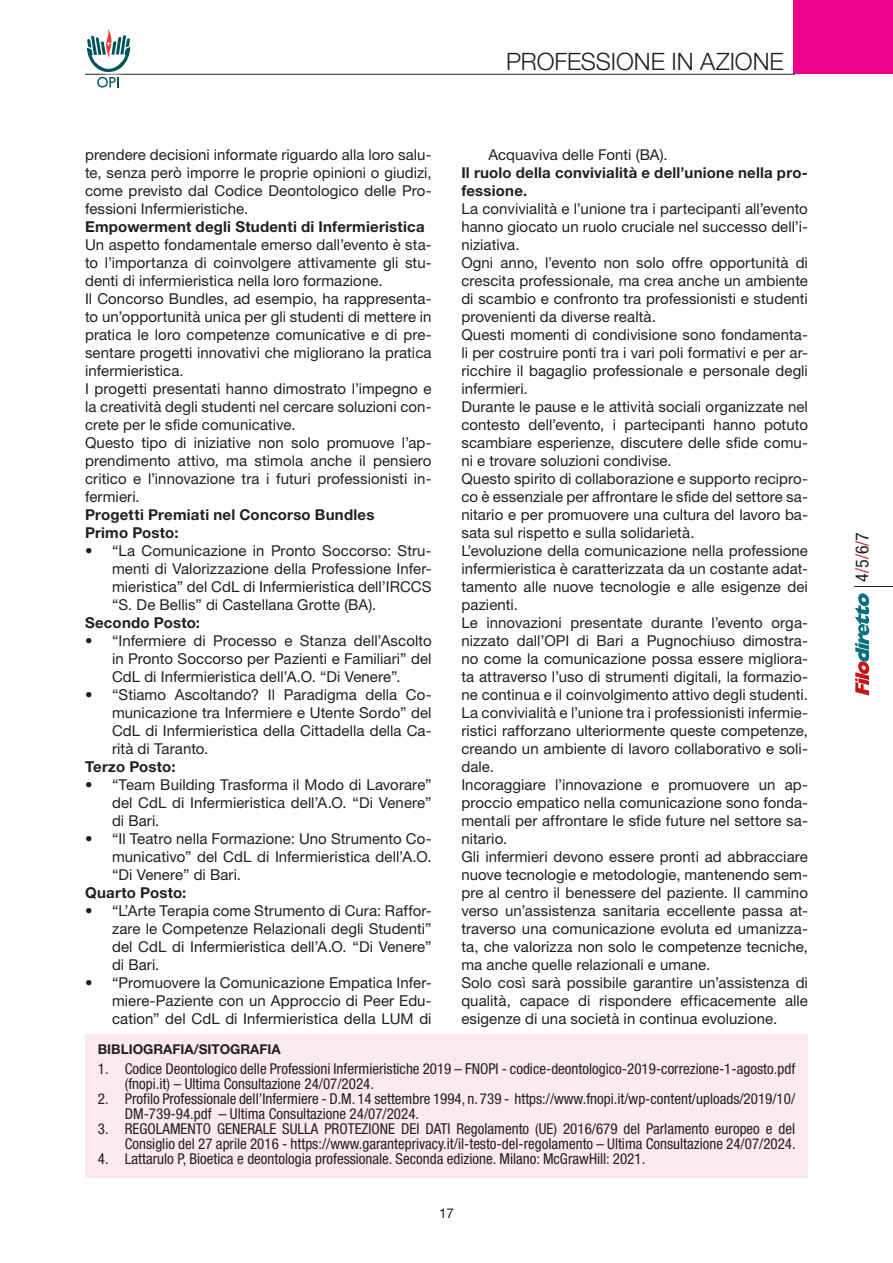
<style>
.page{position:relative;width:893px;height:1263px;background:#fff}
.page>*{position:absolute;margin:0;border:0;box-sizing:border-box;transform-origin:0 0}
.t1{font:300 24px "Helvetica Neue LT Std";letter-spacing:-.005em;color:#231f20}
.t2{font:condensed 18px "Helvetica Neue LT Std";color:#231f20}
._1_Testo_normale{font:15px/18px "Helvetica Neue LT Std";letter-spacing:.005em;color:#231f20;text-align:justify}
.t3{font:condensed 15px/15px "Helvetica Neue LT Std";color:#231f20}
._1_Testo_normale-2{font:700 15px/18px "Helvetica Neue LT Std";letter-spacing:.015em;color:#231f20}
._1_Bibliografia_titolo{font:700 13.5px "Helvetica Neue LT Std";color:#231f20}
.t4{font:13.5px "Helvetica Neue LT Std";color:#231f20}
.s1{color:#d1232a}
</style>
<div class="page">
<svg style="left:855px;top:593px;width:14px;height:102px"></svg>
<div style="left:793px;top:0;width:100px;height:74px;background:#ed028c"></div>
<hr style="left:854px;top:586px;width:39px;height:1px;background:#231f20">
<hr style="left:85px;top:74px;width:710px;height:1px;background:#231f20">
<div style="left:86px;top:28px;width:51px;height:66px;background:#fff"></div>
<svg style="left:87px;top:29px;width:43px;height:59px"></svg>
<div style="left:85px;top:1034px;width:723px;height:143px;background:#fce9f1"></div>
<h1 class="t1" style="left:506px;top:47px;width:279px">PROFESSIONE IN AZIONE</h1>
<p class="_1_Testo_normale" style="left:85px;top:146px;width:348px">prendere decisioni informate riguardo alla loro salu&shy;te, senza però imporre le proprie opinioni o giudizi, come previsto dal Codice Deontologico delle Pro&shy;fessioni Infermieristiche.</p>
<p class="_1_Testo_normale-2" style="left:85px;top:218px;width:341px">Empowerment degli Studenti di Infermieristica</p>
<p class="_1_Testo_normale" style="left:85px;top:236px;width:348px">Un aspetto fondamentale emerso dall’evento è sta&shy;to l’importanza di coinvolgere attivamente gli stu&shy;denti di infermieristica nella loro formazione.</p>
<p class="_1_Testo_normale" style="left:85px;top:290px;width:348px">Il Concorso Bundles, ad esempio, ha rappresenta&shy;to un’opportunità unica per gli studenti di mettere in pratica le loro competenze comunicative e di pre&shy;sentare progetti innovativi che migliorano la pratica infermieristica.</p>
<p class="_1_Testo_normale" style="left:85px;top:380px;width:348px">I progetti presentati hanno dimostrato l’impegno e la creatività degli studenti nel cercare soluzioni con&shy;crete per le sfide comunicative.</p>
<p class="_1_Testo_normale" style="left:85px;top:434px;width:348px">Questo tipo di iniziative non solo promuove l’ap&shy;prendimento attivo, ma stimola anche il pensiero critico e l’innovazione tra i futuri professionisti in&shy;fermieri.</p>
<p class="_1_Testo_normale-2" style="left:85px;top:506px;width:291px">Progetti Premiati nel Concorso Bundles</p>
<p class="_1_Testo_normale-2" style="left:85px;top:524px;width:95px">Primo Posto:</p>
<p class="_1_Testo_normale" style="left:112px;top:542px;width:321px;text-indent:-27px">• “La Comunicazione in Pronto Soccorso: Stru&shy;menti di Valorizzazione della Professione Infer&shy;mieristica” del CdL di Infermieristica dell’IRCCS “S. De Bellis” di Castellana Grotte (BA).</p>
<p class="_1_Testo_normale-2" style="left:85px;top:614px;width:117px">Secondo Posto:</p>
<p class="_1_Testo_normale" style="left:112px;top:632px;width:321px;text-indent:-27px">• “Infermiere di Processo e Stanza dell’Ascolto in Pronto Soccorso per Pazienti e Familiari” del CdL di Infermieristica dell’A.O. “Di Venere”.</p>
<p class="_1_Testo_normale" style="left:112px;top:686px;width:321px;text-indent:-27px">• “Stiamo Ascoltando? Il Paradigma della Co&shy;municazione tra Infermiere e Utente Sordo” del CdL di Infermieristica della Cittadella della Ca&shy;rità di Taranto.</p>
<p class="_1_Testo_normale-2" style="left:85px;top:758px;width:92px">Terzo Posto:</p>
<p class="_1_Testo_normale" style="left:112px;top:776px;width:321px;text-indent:-27px">• “Team Building Trasforma il Modo di Lavorare” del CdL di Infermieristica dell’A.O. “Di Venere” di Bari.</p>
<p class="_1_Testo_normale" style="left:112px;top:830px;width:321px;text-indent:-27px">• “Il Teatro nella Formazione: Uno Strumento Co&shy;municativo” del CdL di Infermieristica dell’A.O. “Di Venere” di Bari.</p>
<p class="_1_Testo_normale-2" style="left:85px;top:884px;width:103px">Quarto Posto:</p>
<p class="_1_Testo_normale" style="left:112px;top:902px;width:321px;text-indent:-27px">• “L’Arte Terapia come Strumento di Cura: Raffor&shy;zare le Competenze Relazionali degli Studenti” del CdL di Infermieristica dell’A.O. “Di Venere” di Bari.</p>
<p class="_1_Testo_normale" style="left:112px;top:974px;width:321px;text-indent:-27px">• “Promuovere la Comunicazione Empatica Infer&shy;miere-Paziente con un Approccio di Peer Edu&shy;cation” del CdL di Infermieristica della LUM di</p>
<p class="_1_Testo_normale" style="left:488px;top:146px;width:181px">Acquaviva delle Fonti (BA).</p>
<p class="_1_Testo_normale-2" style="left:461px;top:164px;width:348px">Il ruolo della convivialità e dell’unione nella pro&shy;fessione.</p>
<p class="_1_Testo_normale" style="left:461px;top:200px;width:348px">La convivialità e l’unione tra i partecipanti all’evento hanno giocato un ruolo cruciale nel successo dell’i&shy;niziativa.</p>
<p class="_1_Testo_normale" style="left:461px;top:254px;width:348px">Ogni anno, l’evento non solo offre opportunità di crescita professionale, ma crea anche un ambiente di scambio e confronto tra professionisti e studenti provenienti da diverse realtà.</p>
<p class="_1_Testo_normale" style="left:461px;top:326px;width:348px">Questi momenti di condivisione sono fondamenta&shy;li per costruire ponti tra i vari poli formativi e per ar&shy;ricchire il bagaglio professionale e personale degli infermieri.</p>
<p class="_1_Testo_normale" style="left:461px;top:398px;width:348px">Durante le pause e le attività sociali organizzate nel contesto dell’evento, i partecipanti hanno potuto scambiare esperienze, discutere delle sfide comu&shy;ni e trovare soluzioni condivise.</p>
<p class="_1_Testo_normale" style="left:461px;top:470px;width:348px">Questo spirito di collaborazione e supporto recipro&shy;co è essenziale per affrontare le sfide del settore sa&shy;nitario e per promuovere una cultura del lavoro ba&shy;sata sul rispetto e sulla solidarietà.</p>
<p class="_1_Testo_normale" style="left:461px;top:542px;width:348px">L’evoluzione della comunicazione nella professione infermieristica è caratterizzata da un costante adat&shy;tamento alle nuove tecnologie e alle esigenze dei pazienti.</p>
<p class="_1_Testo_normale" style="left:461px;top:614px;width:348px">Le innovazioni presentate durante l’evento orga&shy;nizzato dall’OPI di Bari a Pugnochiuso dimostra&shy;no come la comunicazione possa essere migliora&shy;ta attraverso l’uso di strumenti digitali, la formazio&shy;ne continua e il coinvolgimento attivo degli studenti.</p>
<p class="_1_Testo_normale" style="left:461px;top:704px;width:348px">La convivialità e l’unione tra i professionisti infermie&shy;ristici rafforzano ulteriormente queste competenze, creando un ambiente di lavoro collaborativo e soli&shy;dale.</p>
<p class="_1_Testo_normale" style="left:461px;top:776px;width:348px">Incoraggiare l’innovazione e promuovere un ap&shy;proccio empatico nella comunicazione sono fonda&shy;mentali per affrontare le sfide future nel settore sa&shy;nitario.</p>
<p class="_1_Testo_normale" style="left:461px;top:848px;width:348px">Gli infermieri devono essere pronti ad abbracciare nuove tecnologie e metodologie, mantenendo sem&shy;pre al centro il benessere del paziente. Il cammino verso un’assistenza sanitaria eccellente passa at&shy;traverso una comunicazione evoluta ed umanizza&shy;ta, che valorizza non solo le competenze tecniche, ma anche quelle relazionali e umane.</p>
<p class="_1_Testo_normale" style="left:461px;top:974px;width:348px">Solo così sarà possibile garantire un’assistenza di qualità, capace di rispondere efficacemente alle esigenze di una società in continua evoluzione.</p>
<p class="_1_Bibliografia_titolo" style="left:98px;top:1041px;width:184px">BIBLIOGRAFIA/SITOGRAFIA</p>
<p class="t3" style="left:125px;top:1061px;width:672px;text-indent:-27px">1. Codice Deontologico delle Professioni Infermieristiche 2019 – FNOPI - codice-deontologico-2019-correzione-1-agosto.pdf (fnopi.it) – Ultima Consultazione 24/07/2024.</p>
<p class="t3" style="left:125px;top:1091px;width:672px;text-indent:-27px">2. Profilo Professionale dell’Infermiere - D.M. 14 settembre 1994, n. 739 - https://www.fnopi.it/wp-content/uploads/2019/10/<br>DM-739-94.pdf – Ultima Consultazione 24/07/2024.</p>
<p class="t3" style="left:98px;top:1121px;width:699px;text-align:right">3. REGOLAMENTO GENERALE SULLA PROTEZIONE DEI DATI Regolamento (UE) 2016/679 del Parlamento europeo e del<br>Consiglio del 27 aprile 2016 - https://www.garanteprivacy.it/il-testo-del-regolamento – Ultima Consultazione 24/07/2024.</p>
<p class="t3" style="left:98px;top:1151px;width:549px">4. Lattarulo P, Bioetica e deontologia professionale. Seconda edizione. Milano: McGrawHill: 2021.</p>
<p class="t4" style="left:439px;top:1205px;width:16px">17</p>
<p class="t2" style="left:852px;top:582px;width:51px;rotate:-90deg">4<span class="s1">/</span>5<span class="s1">/</span>6<span class="s1">/</span>7</p>
</div>
